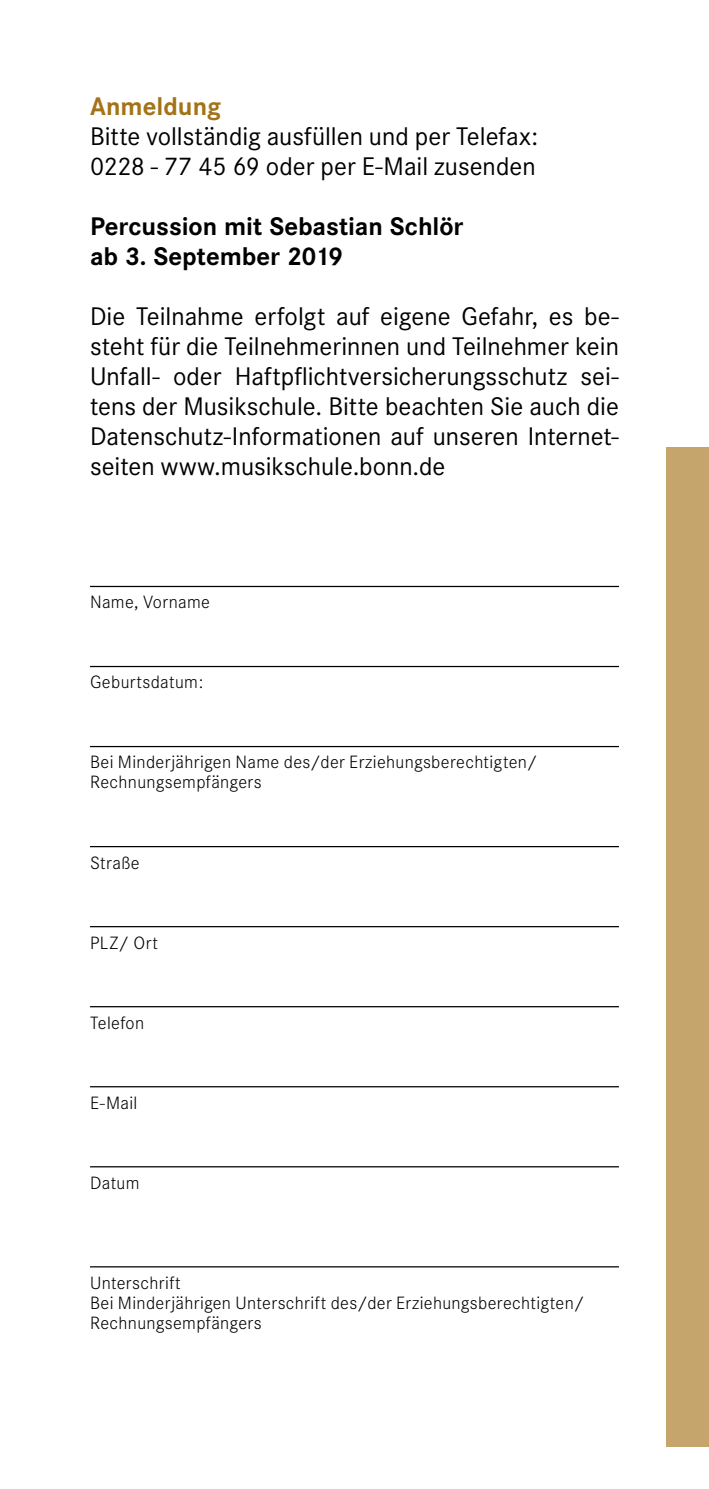
<style>
.page{position:relative;width:709px;height:1489px;background:#fff}
.page>*{position:absolute;margin:0;border:0;box-sizing:border-box;transform-origin:0 0}
.t1{font:25px/30px "Corporate SBQ";color:#000}
.t2{font:700 25px/30px "Corporate SBQ";letter-spacing:-.005em;color:#000}
.t3{font:700 25px "Corporate SBQ";color:#a37316}
.t4{font:300 17.5px/20px "Corporate SBQ";letter-spacing:.02em;color:#000}
</style>
<div class="page">
<hr style="left:90px;top:586px;width:529px;height:1px;background:#000">
<hr style="left:90px;top:666px;width:529px;height:1px;background:#000">
<hr style="left:90px;top:746px;width:529px;height:1px;background:#000">
<hr style="left:90px;top:846px;width:529px;height:1px;background:#000">
<hr style="left:90px;top:926px;width:529px;height:1px;background:#000">
<hr style="left:90px;top:1006px;width:529px;height:1px;background:#000">
<hr style="left:90px;top:1086px;width:529px;height:1px;background:#000">
<hr style="left:90px;top:1166px;width:529px;height:1px;background:#000">
<hr style="left:90px;top:1266px;width:529px;height:1px;background:#000">
<div style="left:666px;top:446px;width:43px;height:1000px;background:#c6a56c"></div>
<p class="t3" style="left:90px;top:91px;width:132px">Anmeldung</p>
<p class="t1" style="left:90px;top:122px;width:450px">Bitte vollständig ausfüllen und per Telefax:<br>0228 - 77 45 69 oder per E-Mail zusenden</p>
<p class="t2" style="left:90px;top:212px;width:375px">Percussion mit Sebastian Schlör ab 3. September 2019</p>
<p class="t1" style="left:90px;top:302px;width:530px;text-align:justify">Die Teilnahme erfolgt auf eigene Gefahr, es be&shy;steht für die Teilnehmerinnen und Teilnehmer kein Unfall- oder Haftpflichtversicherungsschutz sei&shy;tens der Musikschule. Bitte beachten Sie auch die Datenschutz-Informationen auf unseren Internet&shy;seiten www.musikschule.bonn.de</p>
<p class="t4" style="left:90px;top:592px;width:121px">Name, Vorname</p>
<p class="t4" style="left:90px;top:672px;width:115px">Geburtsdatum:</p>
<p class="t4" style="left:90px;top:752px;width:449px">Bei Minderjährigen Name des/der Erziehungsberechtigten/<br>Rechnungsempfängers</p>
<p class="t4" style="left:90px;top:852px;width:51px">Straße</p>
<p class="t4" style="left:90px;top:932px;width:69px">PLZ/ Ort</p>
<p class="t4" style="left:90px;top:1012px;width:56px">Telefon</p>
<p class="t4" style="left:90px;top:1092px;width:49px">E-Mail</p>
<p class="t4" style="left:90px;top:1172px;width:51px">Datum</p>
<p class="t4" style="left:90px;top:1272px;width:496px">Unterschrift<br>Bei Minderjährigen Unterschrift des/der Erziehungsberechtigten/<br>Rechnungsempfängers</p>
</div>
